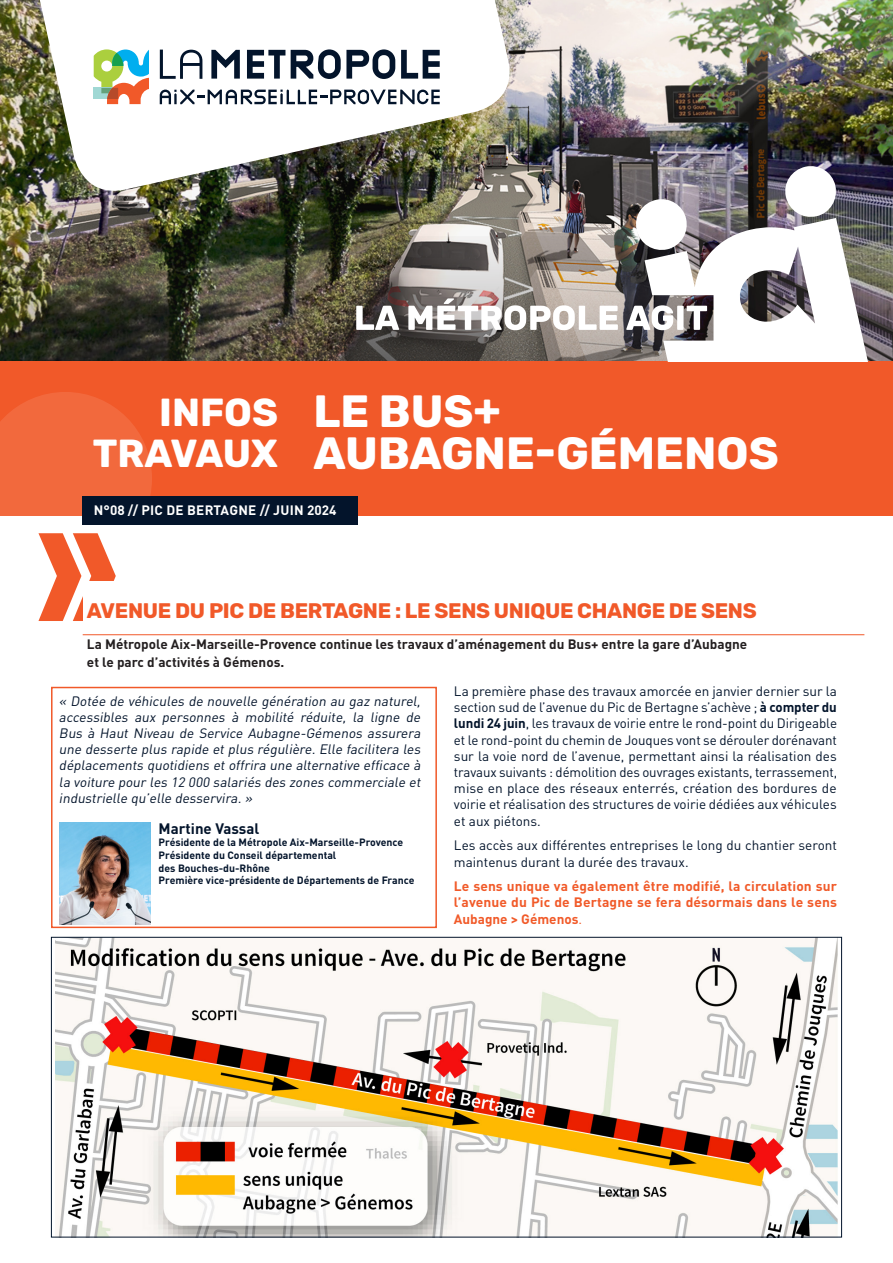
<style>
.page{position:relative;width:893px;height:1263px;background:#fff}
.page>*{position:absolute;margin:0;border:0;box-sizing:border-box;transform-origin:0 0}
.Titre_secondaire_-_bleu_marine{font:700 45px "Rubik";color:#fff}
.Titre_secondaire_-_bleu_marine-2{font:700 39px "Rubik";letter-spacing:-.005em;color:#fff}
.pavé_-_titre{font:700 21px "Rubik";letter-spacing:-.015em;color:#f15929}
.texte_courant{font:700 15px "DIN Pro";color:#03142b}
.Titre_secondaire_-_bleu_marine-3{font:13.5px/16.2px "DIN Pro";color:#03142b;text-align:justify}
.texte_courant-2{font:italic 13.5px/16.2px "DIN Pro";color:#03142b;text-align:justify}
.t1{font:700 13.5px/18px "DIN Pro";color:#231f20}
.Titre_secondaire_-_bleu_marine-4{font:700 13.5px/16.2px "DIN Pro";letter-spacing:.01em;color:#f15a29;text-align:justify}
.t2{font:700 13.5px "DIN Pro";letter-spacing:.02em;color:#fff}
.texte_courant-3{font:700 10.5px/12.6px "DIN Pro";color:#03142b}
.s1{font-weight:700}
.s2{font-weight:400}
</style>
<div class="page">
<img style="left:0;top:0;width:893px;height:236px">
<img style="left:0;top:236px;width:893px;height:125px">
<div style="left:0;top:361px;width:893px;height:154px;background:#f15929"></div>
<svg style="left:0;top:392px;width:152px;height:229px"></svg>
<div style="left:83px;top:581px;width:781px;height:54px;background:#fff"></div>
<hr style="left:83px;top:634px;width:781px;height:1px;background:#f15929">
<img style="left:60px;top:822px;width:90px;height:102px">
<div style="left:51px;top:687px;width:386px;height:241px;border:2px solid #f15929"></div>
<svg style="left:356px;top:306px;width:43px;height:24px"></svg>
<svg style="left:408px;top:298px;width:210px;height:32px"></svg>
<img style="left:626px;top:164px;width:249px;height:197px">
<div style="left:82px;top:496px;width:276px;height:28px;background:#03142b"></div>
<img style="left:55px;top:939px;width:783px;height:296px">
<img style="left:29px;top:0;width:489px;height:199px">
<svg style="left:94px;top:49px;width:55px;height:55px"></svg>
<svg style="left:160px;top:50px;width:42px;height:29px"></svg>
<svg style="left:211px;top:50px;width:29px;height:29px"></svg>
<svg style="left:247px;top:50px;width:38px;height:29px"></svg>
<svg style="left:291px;top:49px;width:104px;height:30px"></svg>
<svg style="left:401px;top:50px;width:39px;height:29px"></svg>
<svg style="left:160px;top:89px;width:280px;height:15px"></svg>
<p class="Titre_secondaire_-_bleu_marine-2" style="left:159px;top:389px;width:120px">INFOS</p>
<p class="Titre_secondaire_-_bleu_marine-2" style="left:93px;top:431px;width:187px">TRAVAUX</p>
<p class="Titre_secondaire_-_bleu_marine" style="left:314px;top:385px;width:189px">LE BUS+</p>
<p class="Titre_secondaire_-_bleu_marine" style="left:314px;top:427px;width:467px">AUBAGNE-GÉMENOS</p>
<p class="t2" style="left:94px;top:499px;width:244px">N°08 // PIC DE BERTAGNE // JUIN 2024</p>
<p class="pavé_-_titre" style="left:87px;top:598px;width:671px">AVENUE DU PIC DE BERTAGNE : LE SENS UNIQUE CHANGE DE SENS</p>
<p class="t1" style="left:87px;top:633px;width:662px">La Métropole Aix-Marseille-Provence continue les travaux d’aménagement du Bus+ entre la gare d’Aubagne et le parc d’activités à Gémenos.</p>
<p class="texte_courant-2" style="left:59px;top:692px;width:366px">« Dotée de véhicules de nouvelle génération au gaz naturel, accessibles aux personnes à mobilité réduite, la ligne de Bus à Haut Niveau de Service Aubagne-Gémenos assurera une desserte plus rapide etplus régulière.Elle facilitera les déplacements quotidiens etoffrira une alternative efficace à la voiture pour les 12 000 salariés des zones commerciale et industrielle qu’elle desservira.»</p>
<p class="texte_courant" style="left:159px;top:816px;width:102px">Martine Vassal</p>
<p class="texte_courant-3" style="left:159px;top:835px;width:257px">Présidente de la Métropole Aix-Marseille-Provence Présidente du Conseil départemental<br>des Bouches-du-Rhône<br>Première vice-présidente de Départements de France</p>
<p class="Titre_secondaire_-_bleu_marine-3" style="left:454px;top:682px;width:385px">La première phase des travaux amorcée en janvier dernier sur la section sud de l’avenue du Pic de Bertagne s’achève ; <span class="s1">à compter du lundi 24 juin</span>, les travaux de voirie entre le rond-point du Dirigeable et le rond-point du chemin de Jouques vont se dérouler dorénavant sur la voie nord de l’avenue, permettant ainsi la réalisation des travaux suivants : démolition des ouvrages existants, terrassement, mise en place des réseaux enterrés, création des bordures de voirie et réalisation des structures de voirie dédiées aux véhicules et aux piétons.</p>
<p class="Titre_secondaire_-_bleu_marine-3" style="left:454px;top:836px;width:384px">Les accès aux différentes entreprises le long du chantier seront maintenus durant la durée des travaux.</p>
<p class="Titre_secondaire_-_bleu_marine-4" style="left:454px;top:877px;width:384px">Le sens unique va également être modifié, la circulation sur l’avenue du Pic de Bertagne se fera désormais dans le sens Aubagne &gt; Gémenos<span class="s2">.</span></p>
</div>
